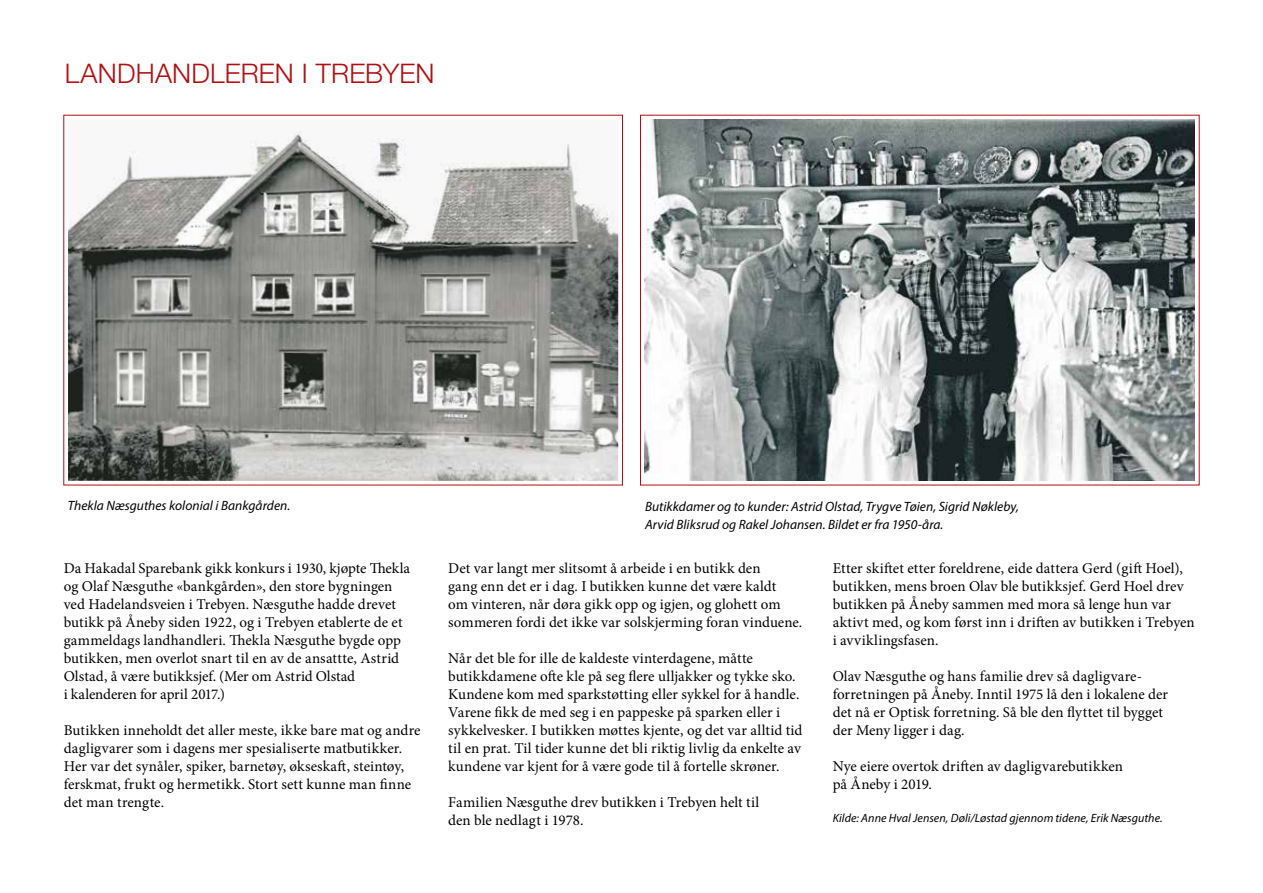
<style>
.page{position:relative;width:1263px;height:893px;background:#fff}
.page>*{position:absolute;margin:0;border:0;box-sizing:border-box;transform-origin:0 0}
.t1{font:300 27px "Helvetica Neue LT Pro";letter-spacing:.005em;color:#b20e12}
.t2{font:15px/18px "Minion Pro";letter-spacing:-.005em;color:#000}
.t3{font:italic 13.5px/18px "Myriad Pro";letter-spacing:.005em;color:#000}
.t4{font:italic 12px "Myriad Pro";letter-spacing:.01em;color:#000}
</style>
<div class="page">
<img style="left:644px;top:119px;width:551px;height:362px">
<img style="left:68px;top:130px;width:550px;height:351px">
<h1 class="t1" style="left:65px;top:57px;width:371px">LANDHANDLEREN I TREBYEN</h1>
<p class="t3" style="left:68px;top:496px;width:224px">Thekla Næsguthes kolonial i Bankgården.</p>
<p class="t3" style="left:645px;top:497px;width:375px">Butikkdamer og to kunder: Astrid Olstad, Trygve Tøien, Sigrid Nøkleby,<br>Arvid Bliksrud og Rakel Johansen. Bildet er fra 1950-åra.</p>
<p class="t2" style="left:64px;top:559px;width:348px">Da Hakadal Sparebank gikk konkurs i 1930, kjøpte Thekla og Olaf Næsguthe «bankgården», den store bygningen ved Hadelandsveien i Trebyen. Næsguthe hadde drevet butikk på Åneby siden 1922, og i Trebyen etablerte de et gammeldags landhandleri. Thekla Næsguthe bygde opp butikken, men overlot snart til en av de ansattte, Astrid Olstad, å være butikksjef. (Mer om Astrid Olstad<br>i kalenderen for april 2017.)</p>
<p class="t2" style="left:64px;top:721px;width:358px">Butikken inneholdt det aller meste, ikke bare mat og andre dagligvarer som i dagens mer spesialiserte matbutikker.<br>Her var det synåler, spiker, barnetøy, økseskaft, steintøy, ferskmat, frukt og hermetikk. Stort sett kunne man finne det man trengte.</p>
<p class="t2" style="left:448px;top:559px;width:356px">Det var langt mer slitsomt å arbeide i en butikk den<br>gang enn det er i dag. I butikken kunne det være kaldt<br>om vinteren, når døra gikk opp og igjen, og glohett om sommeren fordi det ikke var solskjerming foran vinduene.</p>
<p class="t2" style="left:448px;top:649px;width:356px">Når det ble for ille de kaldeste vinterdagene, måtte butikkdamene ofte kle på seg flere ulljakker og tykke sko.<br>Kundene kom med sparkstøtting eller sykkel for å handle.<br>Varene fikk de med seg i en pappeske på sparken eller i sykkelvesker. I butikken møttes kjente, og det var alltid tid til en prat. Til tider kunne det bli riktig livlig da enkelte av kundene var kjent for å være gode til å fortelle skrøner.</p>
<p class="t2" style="left:448px;top:793px;width:313px">Familien Næsguthe drev butikken i Trebyen helt til den ble nedlagt i 1978.</p>
<p class="t2" style="left:833px;top:559px;width:363px">Etter skiftet etter foreldrene, eide dattera Gerd (gift Hoel), butikken, mens broen Olav ble butikksjef. Gerd Hoel drev butikken på Åneby sammen med mora så lenge hun var aktivt med, og kom først inn i driften av butikken i Trebyen i avviklingsfasen.</p>
<p class="t2" style="left:833px;top:667px;width:337px">Olav Næsguthe og hans familie drev så dagligvare&shy;forretningen på Åneby. Inntil 1975 lå den i lokalene der det nå er Optisk forretning. Så ble den flyttet til bygget der Meny ligger i dag.</p>
<p class="t2" style="left:833px;top:757px;width:292px">Nye eiere overtok driften av dagligvarebutikken på Åneby i 2019.</p>
<p class="t4" style="left:833px;top:811px;width:332px">Kilde: Anne Hval Jensen, Døli/Løstad gjennom tidene, Erik Næsguthe.</p>
</div>
